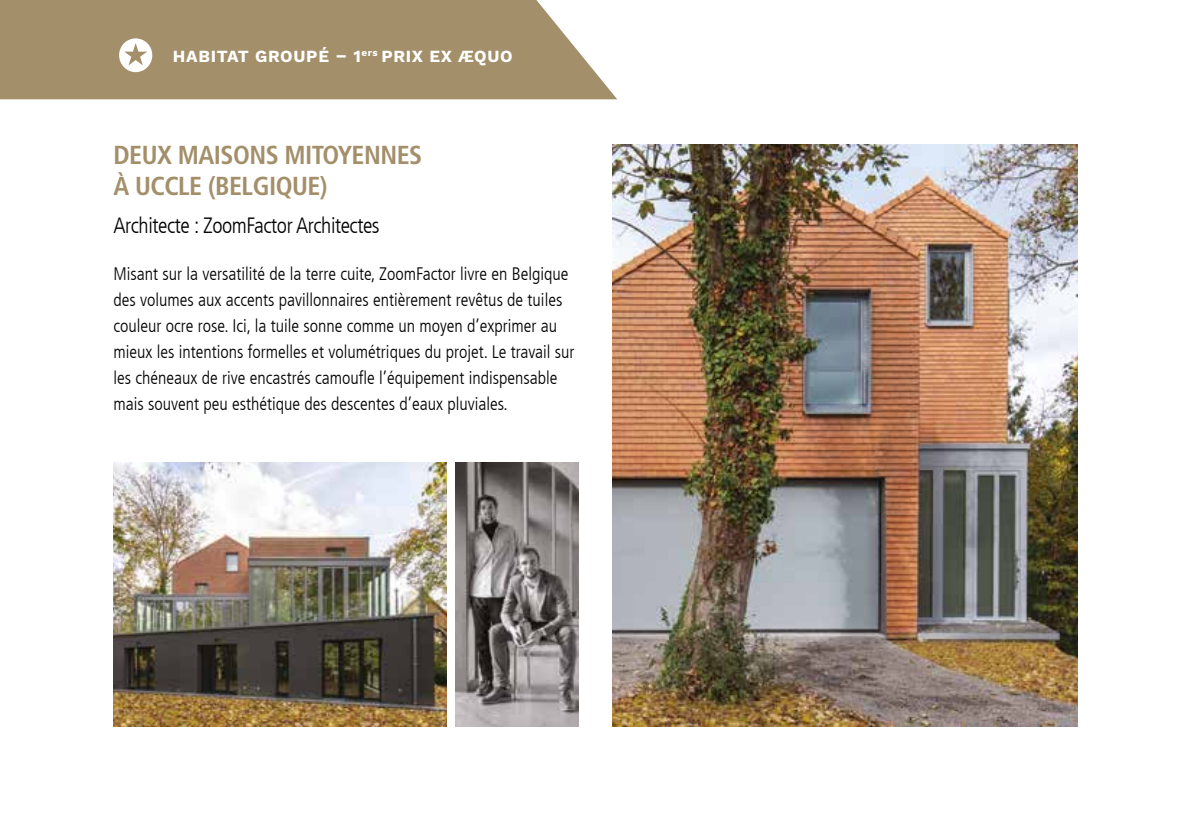
<style>
.page{position:relative;width:1191px;height:840px;background:#fff}
.page>*{position:absolute;margin:0;border:0;box-sizing:border-box;transform-origin:0 0}
.t1{font:700 condensed 26px/31.2px "Frutiger LT Std";letter-spacing:-.02em;color:#a38f6a}
.t2{font:300 condensed 22px "Frutiger LT";letter-spacing:-.02em;color:#000}
.t3{font:300 condensed 18px/26px "Frutiger LT";color:#000}
.t4{font:700 17px "Work Sans";letter-spacing:.04em;color:#fff}
</style>
<div class="page">
<div style="left:0;top:0;width:617px;height:99px;background:#a38f6a"></div>
<svg style="left:119px;top:38px;width:33px;height:34px"></svg>
<img style="left:612px;top:144px;width:465px;height:582px">
<img style="left:113px;top:462px;width:333px;height:264px">
<img style="left:456px;top:462px;width:122px;height:264px">
<p class="t4" style="left:173px;top:47px;width:341px">HABITAT GROUPÉ – 1<sup>ers</sup> PRIX EX ÆQUO</p>
<h1 class="t1" style="left:113px;top:140px;width:310px">DEUX MAISONS MITOYENNES<br>À UCCLE (BELGIQUE)</h1>
<p class="t2" style="left:113px;top:216px;width:268px">Architecte : ZoomFactor Architectes</p>
<p class="t3" style="left:113px;top:261px;width:462px">Misant sur la versatilité de la terre cuite, ZoomFactor livre en Belgique des volumes aux accents pavillonnaires entièrement revêtus de tuiles couleur ocre rose. Ici, la tuile sonne comme un moyen d’exprimer au mieux les intentions formelles et volumétriques du projet. Le travail sur les chéneaux de rive encastrés camoufle l’équipement indispensable mais souvent peu esthétique des descentes d’eaux pluviales.</p>
</div>
